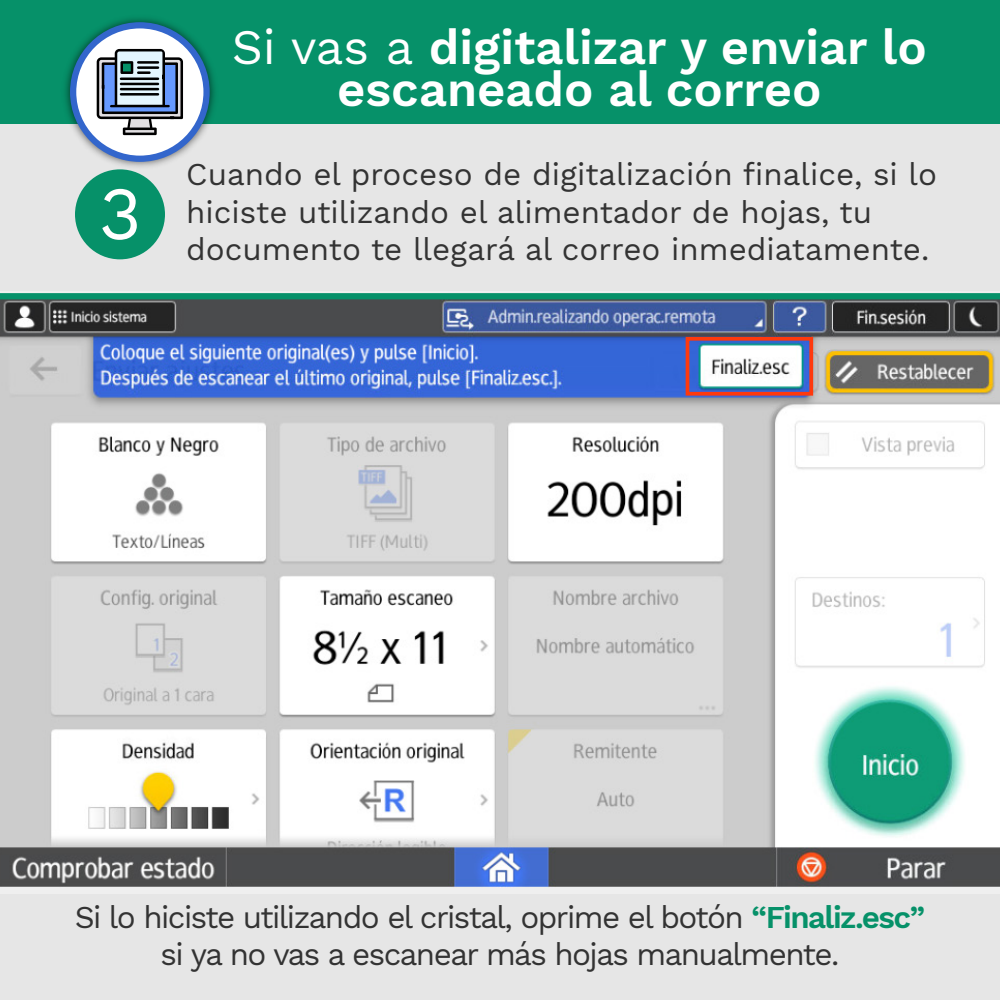
<style>
.page{position:relative;width:1000px;height:1000px;background:#e6e6e6}
.page>*{position:absolute;margin:0;border:0;box-sizing:border-box;transform-origin:0 0}
.t1{font:75px "Work Sans";color:#fff}
.t2{font:600 48.75px/42.2px "Work Sans";color:#fff;text-align:center}
.t3{font:31.25px/37.5px "Work Sans";color:#333}
.t4{font:31.25px/37.5px "Work Sans";letter-spacing:-.05em;color:#333;text-align:center}
.s1{font-weight:400}
.s2{font-weight:600;color:#069169}
</style>
<div class="page">
<img style="left:0;top:292px;width:1000px;height:596px">
<div style="left:0;top:0;width:1000px;height:124px;background:#069169"></div>
<div style="left:0;top:293px;width:1000px;height:6px;background:#069169"></div>
<div style="left:75px;top:169px;width:90px;height:90px;background:#069169;border-radius:50%"></div>
<img style="left:65px;top:18px;width:150px;height:156px">
<svg style="left:73px;top:25px;width:134px;height:134px;background:#dee6f6"></svg>
<div style="left:70px;top:22px;width:140px;height:140px;border:6px solid #36c;border-radius:50%"></div>
<svg style="left:97px;top:49px;width:86px;height:86px;background:#8f9db0"></svg>
<hr style="left:137px;top:61px;width:22px;height:3px;background:#000">
<hr style="left:120px;top:78px;width:39px;height:2px;background:#000">
<hr style="left:120px;top:83px;width:39px;height:2px;background:#000">
<hr style="left:120px;top:88px;width:39px;height:2px;background:#000">
<hr style="left:120px;top:93px;width:39px;height:3px;background:#000">
<hr style="left:137px;top:71px;width:14px;height:3px;background:#000">
<hr style="left:137px;top:66px;width:22px;height:3px;background:#000">
<div style="left:686px;top:337px;width:127px;height:59px;border:4px solid #ff390d"></div>
<h1 class="t1" style="left:98px;top:169px;width:45px">3</h1>
<h2 class="t2" style="left:232px;top:29px;width:697px"><span class="s1">Si vas a</span> digitalizar y enviar lo escaneado al correo</h2>
<p class="t3" style="left:186px;top:157px;width:752px">Cuando el proceso de digitalización finalice, si lo hiciste utilizando el alimentador de hojas, tu documento te llegará al correo inmediatamente.</p>
<p class="t4" style="left:75px;top:900px;width:852px">Si lo hiciste utilizando el cristal, oprime el botón <span class="s2">“Finaliz.esc” </span>si ya no vas a escanear más hojas manualmente.</p>
</div>
